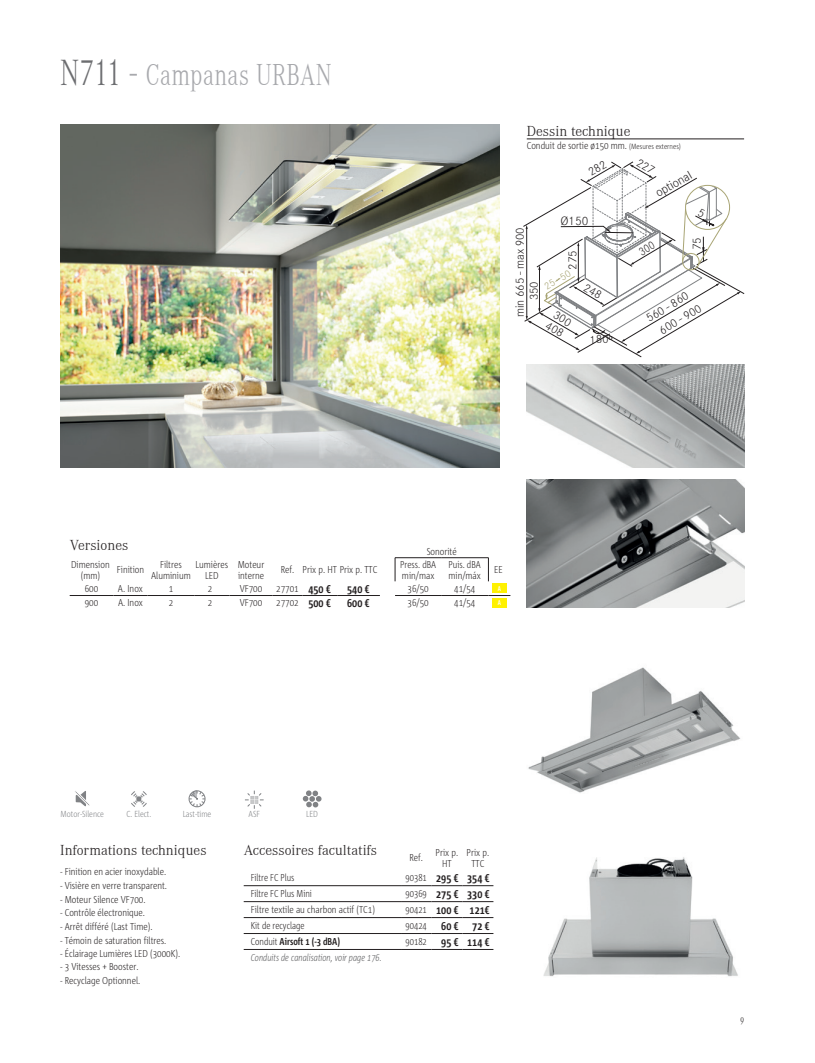
<style>
.page{position:relative;width:815px;height:1063px;background:#fff}
.page>*{position:absolute;margin:0;border:0;box-sizing:border-box;transform-origin:0 0}
.t1{font:300 31.25px "Corporate A";letter-spacing:.02em;color:#a8a9ad;scale:.77 1}
.t2{font:300 15px "Corporate A";color:#231f20}
.t3{font:300 12px "Corporate SBQ";color:#231f20}
.t4{font:300 11.5px/13.1px "Corporate SBQ";color:#231f20}
.t5{font:700 11.25px "Corpid Cd";color:#231f20}
.t6{font:300 10px/11.2px "Corpid Cd";color:#231f20;text-align:center}
.t7{font:300 10px "Corpid Cd";color:#231f20;scale:.95 1}
.t8{font:italic 300 10px "Corpid Cd";color:#57585a;scale:.92 1}
.t9{font:700 10px "Corpid Cd";color:#231f20;scale:.95 1}
.t10{font:300 10px "Corporate A";color:#231f20;scale:.8 1}
.t11{font:300 9.88px "Corporate SBQ";color:#a9a575}
.t12{font:300 8.75px "Corpid Cd";color:#808285}
.t13{font:700 6.88px "Corpid Cd";color:#fff;scale:.83 1}
.s1{font-size:37.5px;color:#6c6d70}
.s2{font-size:37.5px}
.s3{font-size:7.5px}
.s4{font-family:"Myriad Pro";font-weight:400}
.s5{font-weight:700;font-size:11.25px}
.s6{font-weight:300;font-size:10px}
.s7{font-weight:300}
</style>
<div class="page">
<svg style="left:303px;top:790px;width:19px;height:17px"></svg>
<img style="left:528px;top:667px;width:213px;height:126px">
<img style="left:527px;top:365px;width:217px;height:103px">
<img style="left:527px;top:479px;width:217px;height:128px">
<img style="left:543px;top:857px;width:195px;height:120px">
<hr style="left:527px;top:139px;width:217px;height:1px;background:#231f20">
<img style="left:60px;top:124px;width:440px;height:344px">
<hr style="left:395px;top:558px;width:46px;height:1px;background:#231f20">
<svg style="left:395px;top:558px;width:1px;height:23px"></svg>
<hr style="left:441px;top:558px;width:48px;height:1px;background:#231f20">
<svg style="left:488px;top:558px;width:1px;height:23px"></svg>
<hr style="left:70px;top:595px;width:43px;height:1px;background:#231f20">
<hr style="left:113px;top:595px;width:35px;height:1px;background:#231f20">
<hr style="left:148px;top:595px;width:46px;height:1px;background:#231f20">
<hr style="left:194px;top:595px;width:35px;height:1px;background:#231f20">
<hr style="left:229px;top:595px;width:44px;height:1px;background:#231f20">
<svg style="left:273px;top:595px;width:29px;height:1px"></svg>
<hr style="left:302px;top:595px;width:35px;height:1px;background:#231f20">
<hr style="left:337px;top:595px;width:43px;height:1px;background:#231f20">
<hr style="left:395px;top:595px;width:46px;height:1px;background:#231f20">
<hr style="left:441px;top:595px;width:47px;height:1px;background:#231f20">
<svg style="left:488px;top:595px;width:22px;height:1px"></svg>
<div style="left:492px;top:584px;width:14px;height:9px;background:#fff101"></div>
<div style="left:492px;top:598px;width:14px;height:9px;background:#fff101"></div>
<hr style="left:244px;top:901px;width:157px;height:1px;background:#231f20">
<hr style="left:244px;top:917px;width:157px;height:1px;background:#231f20">
<hr style="left:431px;top:885px;width:31px;height:1px;background:#231f20">
<hr style="left:462px;top:885px;width:31px;height:1px;background:#231f20">
<hr style="left:431px;top:901px;width:31px;height:1px;background:#231f20">
<hr style="left:462px;top:901px;width:31px;height:1px;background:#231f20">
<hr style="left:431px;top:917px;width:31px;height:1px;background:#231f20">
<hr style="left:462px;top:917px;width:31px;height:1px;background:#231f20">
<hr style="left:462px;top:933px;width:31px;height:1px;background:#231f20">
<hr style="left:462px;top:949px;width:31px;height:1px;background:#231f20">
<hr style="left:244px;top:933px;width:157px;height:1px;background:#231f20">
<hr style="left:401px;top:933px;width:30px;height:1px;background:#231f20">
<hr style="left:431px;top:933px;width:31px;height:1px;background:#231f20">
<hr style="left:401px;top:885px;width:30px;height:1px;background:#231f20">
<hr style="left:401px;top:901px;width:30px;height:1px;background:#231f20">
<hr style="left:401px;top:917px;width:30px;height:1px;background:#231f20">
<hr style="left:244px;top:949px;width:157px;height:1px;background:#231f20">
<hr style="left:244px;top:885px;width:157px;height:1px;background:#231f20">
<hr style="left:401px;top:949px;width:30px;height:1px;background:#231f20">
<hr style="left:431px;top:949px;width:31px;height:1px;background:#231f20">
<div style="left:189px;top:790px;width:17px;height:17px;border:1px solid #808285;border-radius:50%"></div>
<svg style="left:189px;top:790px;width:16px;height:17px"></svg>
<svg style="left:245px;top:791px;width:19px;height:18px"></svg>
<svg style="left:131px;top:791px;width:16px;height:16px"></svg>
<svg style="left:75px;top:791px;width:15px;height:16px"></svg>
<svg style="left:523px;top:161px;width:222px;height:196px"></svg>
<h1 class="t1" style="left:60px;top:58px;width:354px"><span class="s1">N711</span> <span class="s2">-</span> Campanas URBAN</h1>
<h2 class="t2" style="left:527px;top:123px;width:105px">Dessin technique</h2>
<p class="t6" style="left:527px;top:140px;width:156px">Conduit de sortie ø150 mm. <span class="s3">(Mesures externes)</span></p>
<p class="t3" style="left:561px;top:214px;width:29px">Ø150</p>
<p class="t4" style="left:513px;top:317px;width:91px;rotate:-90deg">min 665 - max 900</p>
<p class="t4" style="left:566px;top:270px;width:20px;rotate:-90deg">275</p>
<p class="t11" style="left:542px;top:282px;width:31px;rotate:-31deg">25 50</p>
<p class="t4" style="left:527px;top:300px;width:20px;rotate:-90deg">350</p>
<p class="t4" style="left:557px;top:307px;width:22px;rotate:31deg">300<br>408</p>
<p class="t4" style="left:589px;top:333px;width:25px;rotate:-2deg">180<span class="s4">º</span></p>
<p class="t3" style="left:653px;top:188px;width:41px;rotate:-30deg">optional</p>
<p class="t4" style="left:690px;top:250px;width:14px;rotate:-90deg">75</p>
<p class="t4" style="left:644px;top:313px;width:49px;rotate:-31deg">560 - 860</p>
<p class="t4" style="left:657px;top:326px;width:49px;rotate:-31deg">600 - 900</p>
<h2 class="t2" style="left:70px;top:537px;width:60px">Versiones</h2>
<p class="t6" style="left:427px;top:547px;width:32px">Sonorité</p>
<p class="t6" style="left:71px;top:559px;width:40px">Dimension (mm)</p>
<p class="t6" style="left:117px;top:564px;width:29px">Finition</p>
<p class="t6" style="left:151px;top:559px;width:41px">Filtres<br>Aluminium</p>
<p class="t6" style="left:195px;top:559px;width:34px">Lumières<br>LED</p>
<p class="t6" style="left:238px;top:559px;width:28px;text-align:left">Moteur interne</p>
<p class="t6" style="left:281px;top:564px;width:98px">Ref. Prix p. HT Prix p. TTC</p>
<p class="t6" style="left:400px;top:559px;width:38px;text-align:left">Press. dBA min/max</p>
<p class="t6" style="left:448px;top:559px;width:34px;text-align:left">Puis. dBA min/máx</p>
<p class="t6" style="left:494px;top:564px;width:10px">EE</p>
<p class="t6" style="left:85px;top:583px;width:15px">600</p>
<p class="t6" style="left:118px;top:583px;width:27px">A. Inox</p>
<p class="t6" style="left:169px;top:583px;width:6px">1</p>
<p class="t6" style="left:208px;top:583px;width:6px">2</p>
<p class="t6" style="left:240px;top:583px;width:24px">VF700</p>
<p class="t6" style="left:276px;top:583px;width:56px">27701 <span class="s5">450 €</span></p>
<p class="t5" style="left:347px;top:583px;width:24px">540 €</p>
<p class="t6" style="left:407px;top:583px;width:23px">36/50</p>
<p class="t6" style="left:454px;top:583px;width:23px">41/54</p>
<p class="t13" style="left:498px;top:585px;width:5px">A</p>
<p class="t6" style="left:85px;top:597px;width:15px">900</p>
<p class="t6" style="left:118px;top:597px;width:27px">A. Inox</p>
<p class="t6" style="left:169px;top:597px;width:6px">2</p>
<p class="t6" style="left:208px;top:597px;width:6px">2</p>
<p class="t6" style="left:240px;top:597px;width:24px">VF700</p>
<p class="t6" style="left:276px;top:597px;width:56px">27702 <span class="s5">500 €</span></p>
<p class="t5" style="left:347px;top:597px;width:24px">600 €</p>
<p class="t6" style="left:407px;top:597px;width:23px">36/50</p>
<p class="t6" style="left:454px;top:597px;width:23px">41/54</p>
<p class="t13" style="left:498px;top:599px;width:5px">A</p>
<p class="t12" style="left:61px;top:809px;width:45px">Motor-Silence</p>
<p class="t12" style="left:127px;top:809px;width:26px">C. Elect.</p>
<p class="t12" style="left:183px;top:809px;width:30px">Last-time</p>
<p class="t12" style="left:249px;top:809px;width:13px">ASF</p>
<h2 class="t2" style="left:60px;top:842px;width:148px">Informations techniques</h2>
<p class="t6" style="left:60px;top:866px;width:107px">- Finition en acier inoxydable.</p>
<p class="t6" style="left:60px;top:880px;width:108px">- Visière en verre transparent.</p>
<p class="t6" style="left:60px;top:894px;width:87px">- Moteur Silence VF700.</p>
<p class="t6" style="left:60px;top:907px;width:86px">- Contrôle électronique.</p>
<p class="t6" style="left:60px;top:921px;width:94px">- Arrêt différé (Last Time).</p>
<p class="t6" style="left:60px;top:935px;width:108px">- Témoin de saturation filtres.</p>
<p class="t6" style="left:60px;top:948px;width:122px">- Éclairage Lumières LED (3000K).</p>
<p class="t6" style="left:60px;top:961px;width:80px">- 3 Vitesses + Booster.</p>
<p class="t6" style="left:60px;top:975px;width:82px">- Recyclage Optionnel.</p>
<p class="t12" style="left:306px;top:809px;width:13px">LED</p>
<h2 class="t2" style="left:244px;top:842px;width:135px">Accessoires facultatifs</h2>
<p class="t6" style="left:409px;top:852px;width:15px">Ref.</p>
<p class="t6" style="left:436px;top:847px;width:24px">Prix p.<br>HT</p>
<p class="t6" style="left:467px;top:847px;width:24px">Prix p.<br>TTC</p>
<p class="t7" style="left:251px;top:873px;width:48px">Filtre FC Plus</p>
<p class="t5" style="left:406px;top:872px;width:86px"><span class="s6">90381</span> 295 € 354 €</p>
<p class="t7" style="left:251px;top:889px;width:66px">Filtre FC Plus Mini</p>
<p class="t5" style="left:406px;top:888px;width:86px"><span class="s6">90369</span> 275 € 330 €</p>
<p class="t6" style="left:251px;top:904px;width:126px">Filtre textile au charbon actif (TC1)</p>
<p class="t5" style="left:406px;top:904px;width:86px"><span class="s6">90421</span> 100 € 121€</p>
<p class="t7" style="left:251px;top:920px;width:58px">Kit de recyclage</p>
<p class="t7" style="left:406px;top:920px;width:24px">90424</p>
<p class="t5" style="left:441px;top:920px;width:50px">60 € 72 €</p>
<p class="t9" style="left:251px;top:936px;width:96px"><span class="s7">Conduit</span> Airsoft 1 (-3 dBA)</p>
<p class="t7" style="left:406px;top:936px;width:24px">90182</p>
<p class="t5" style="left:441px;top:936px;width:50px">95 € 114 €</p>
<p class="t8" style="left:251px;top:952px;width:144px">Conduits de canalisation, voir page 176.</p>
<p class="t10" style="left:740px;top:1015px;width:7px">9</p>
</div>
